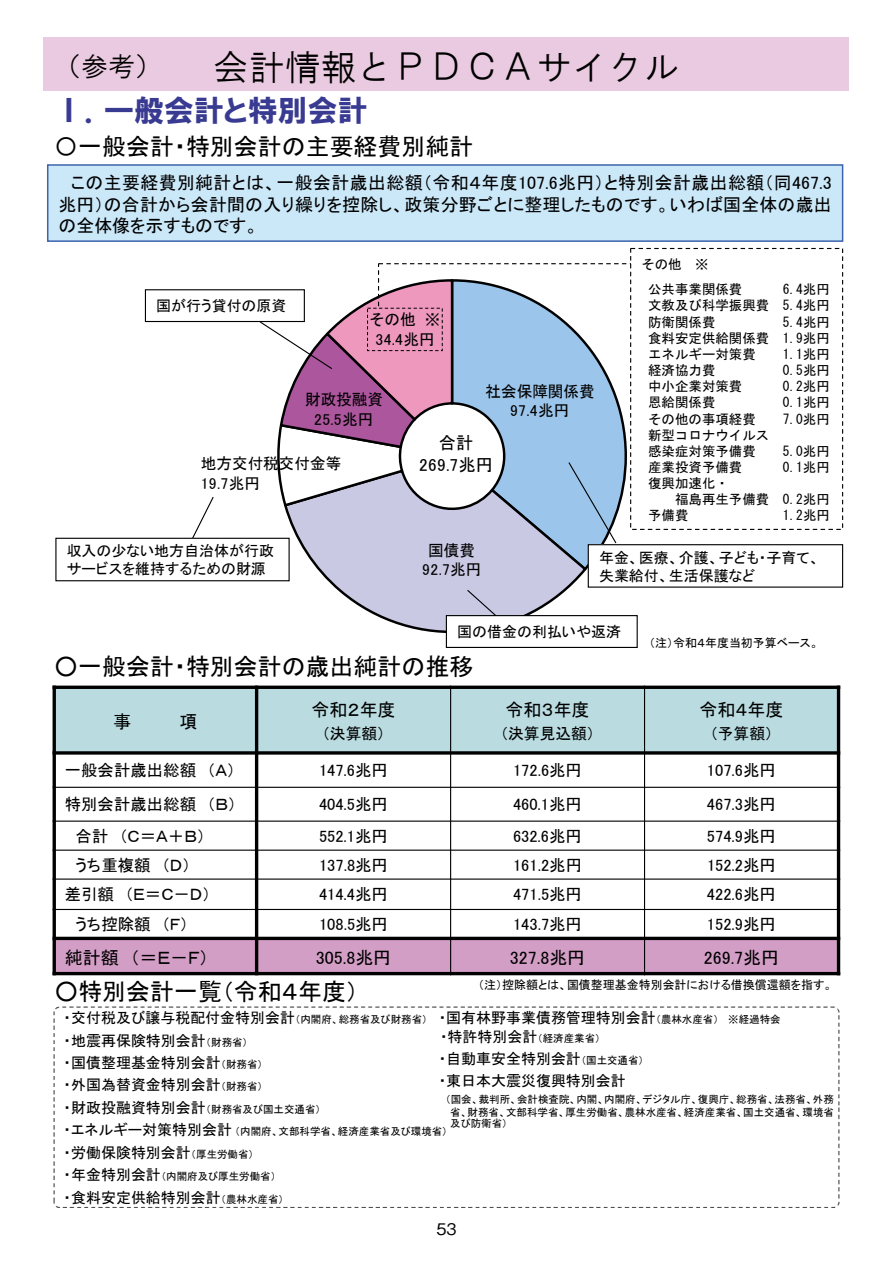
<style>
.page{position:relative;width:893px;height:1263px;background:#fff}
.page>*{position:absolute;margin:0;border:0;box-sizing:border-box;transform-origin:0 0}
.t1{font:35.85px "HG Gothic M";color:#000}
.t2{font:30px "HGP Soei Kakugothic UB";color:#393a91}
.t3{font:26.85px "HG Gothic M";color:#000}
.t4{font:24px "MS P Gothic";color:#000}
.t5{font:18px/21.6px "MS P Gothic";color:#000;text-align:justify}
.t6{font:17.55px/22.5px "MS P Gothic";letter-spacing:.025em;color:#000;text-align:center}
.t7{font:16.35px "MS P Gothic";color:#000}
.t8{font:500 15.9px "Gothic BBB Pr 6 N";color:#000}
.t9{font:15.75px/19px "MS P Gothic";color:#000;text-align:center}
.t10{font:15px/22.5px "MS P Gothic";color:#000}
.t11{font:13.5px/16.2px "MS Gothic";color:#000}
.t12{font:12px "MS P Gothic";color:#000}
.t13{font:10.5px/12.8px "MS P Gothic";color:#000;text-align:center}
.s1{font-size:10.5px}
.s2{font-size:15px}
.s3{font-family:"MS Gothic";font-size:10.5px}
</style>
<div class="page">
<img style="left:54px;top:1007px;width:786px;height:200px">
<div style="left:48px;top:165px;width:795px;height:76px;background:#cbe8f9"></div>
<div style="left:47px;top:164px;width:796px;height:78px;border:1px solid #3d63ae"></div>
<svg style="left:282px;top:544px;width:306px;height:104px"></svg>
<svg style="left:190px;top:497px;width:25px;height:41px"></svg>
<svg style="left:466px;top:589px;width:35px;height:26px"></svg>
<svg style="left:259px;top:263px;width:371px;height:281px"></svg>
<div style="left:56px;top:538px;width:233px;height:43px;background:#fff"></div>
<div style="left:55px;top:538px;width:235px;height:43px;border:1px solid #000"></div>
<div style="left:446px;top:616px;width:191px;height:31px;background:#fff"></div>
<div style="left:446px;top:615px;width:192px;height:33px;border:1px solid #000"></div>
<div style="left:588px;top:544px;width:255px;height:44px;border:1px solid #000"></div>
<div style="left:54px;top:687px;width:784px;height:66px;background:#badce1"></div>
<div style="left:54px;top:938px;width:784px;height:35px;background:#d39ec6"></div>
<hr style="left:255px;top:686px;width:3px;height:289px;background:#000">
<hr style="left:450px;top:686px;width:1px;height:289px;background:#000">
<hr style="left:644px;top:686px;width:1px;height:289px;background:#000">
<svg style="left:56px;top:751px;width:781px;height:4px;background:#232525"></svg>
<hr style="left:53px;top:787px;width:787px;height:1px;background:#000">
<hr style="left:53px;top:820px;width:787px;height:2px;background:#000">
<hr style="left:53px;top:849px;width:787px;height:2px;background:#000">
<hr style="left:53px;top:878px;width:787px;height:2px;background:#000">
<hr style="left:53px;top:909px;width:787px;height:1px;background:#000">
<hr style="left:53px;top:937px;width:787px;height:3px;background:#000">
<hr style="left:53px;top:686px;width:3px;height:289px;background:#000">
<hr style="left:837px;top:686px;width:3px;height:289px;background:#000">
<hr style="left:53px;top:686px;width:787px;height:3px;background:#000">
<hr style="left:53px;top:972px;width:787px;height:3px;background:#000">
<div style="left:630px;top:248px;width:213px;height:282px;border:1px dashed #000"></div>
<div style="left:145px;top:289px;width:160px;height:33px;border:1px solid #000"></div>
<div style="left:44px;top:38px;width:805px;height:53px;background:#eacae0"></div>
<h3 class="t3" style="left:54px;top:53px;width:109px">（参考）</h3>
<h1 class="t1" style="left:213px;top:49px;width:468px">会計情報とＰＤＣＡサイクル</h1>
<h2 class="t2" style="left:54px;top:95px;width:315px">Ⅰ．一般会計と特別会計</h2>
<h3 class="t4" style="left:54px;top:135px;width:420px">〇一般会計・特別会計の主要経費別純計</h3>
<p class="t5" style="left:58px;top:172px;width:775px;text-indent:12px">この主要経費別純計とは、一般会計歳出総額（令和４年度107.6兆円）と特別会計歳出総額（同467.3兆円）の合計から会計間の入り繰りを控除し、政策分野ごとに整理したものです。いわば国全体の歳出の全体像を示すものです。</p>
<p class="t10" style="left:156px;top:295px;width:132px">国が行う貸付の原資</p>
<p class="t9" style="left:370px;top:310px;width:72px;line-height:20px">その他 ※<br>34.4兆円</p>
<p class="t9" style="left:305px;top:390px;width:80px">財政投融資<br>25.5兆円</p>
<p class="t9" style="left:485px;top:381px;width:111px">社会保障関係費<br>97.4兆円</p>
<p class="t9" style="left:201px;top:453px;width:142px;line-height:20.1px;text-align:left">地方交付税交付金等<br>19.7兆円</p>
<p class="t6" style="left:419px;top:431px;width:75px">合計<br>269.7兆円</p>
<p class="t11" style="left:648px;top:252px;width:96px;line-height:25.2px;text-indent:-7px">その他 ※<br>公共事業関係費</p>
<p class="t11" style="left:648px;top:281px;width:183px;text-align:justify;text-indent:135px">6.4兆円文教及び科学振興費 5.4兆円防衛関係費</p>
<p class="t11" style="left:648px;top:314px;width:183px;text-align:justify;text-indent:135px">5.4兆円食料安定供給関係費 1.9兆円エネルギー対策費</p>
<p class="t11" style="left:783px;top:346px;width:49px">1.1兆円</p>
<p class="t11" style="left:648px;top:362px;width:69px">経済協力費</p>
<p class="t11" style="left:783px;top:362px;width:49px">0.5兆円</p>
<p class="t11" style="left:648px;top:378px;width:96px">中小企業対策費</p>
<p class="t11" style="left:783px;top:378px;width:49px">0.2兆円</p>
<p class="t11" style="left:648px;top:394px;width:69px">恩給関係費</p>
<p class="t11" style="left:783px;top:394px;width:49px">0.1兆円</p>
<p class="t11" style="left:648px;top:410px;width:109px">その他の事項経費</p>
<p class="t11" style="left:783px;top:410px;width:49px">7.0兆円</p>
<p class="t11" style="left:648px;top:427px;width:123px">新型コロナウイルス感染症対策予備費</p>
<p class="t11" style="left:783px;top:443px;width:49px">5.0兆円</p>
<p class="t11" style="left:648px;top:459px;width:96px">産業投資予備費</p>
<p class="t11" style="left:783px;top:459px;width:49px">0.1兆円</p>
<p class="t11" style="left:648px;top:475px;width:82px">復興加速化・</p>
<p class="t11" style="left:675px;top:491px;width:156px">福島再生予備費 0.2兆円</p>
<p class="t11" style="left:648px;top:507px;width:42px">予備費</p>
<p class="t11" style="left:783px;top:507px;width:49px">1.2兆円</p>
<p class="t10" style="left:67px;top:542px;width:209px;line-height:18px">収入の少ない地方自治体が行政サービスを維持するための財源</p>
<p class="t9" style="left:422px;top:541px;width:61px">国債費<br>92.7兆円</p>
<p class="t10" style="left:599px;top:549px;width:222px;line-height:17.2px">年金、医療、介護、子ども・子育て、失業給付、生活保護など</p>
<p class="t10" style="left:457px;top:621px;width:165px">国の借金の利払いや返済</p>
<p class="t12" style="left:649px;top:636px;width:171px">（注）令和４年度当初予算ベース。</p>
<h3 class="t4" style="left:54px;top:654px;width:420px">○一般会計・特別会計の歳出純計の推移</h3>
<p class="t5" style="left:114px;top:710px;width:19px">事</p>
<p class="t5" style="left:179px;top:710px;width:19px">項</p>
<p class="t5" style="left:312px;top:699px;width:86px">令和２年度</p>
<p class="t9" style="left:322px;top:724px;width:64px">（決算額）</p>
<p class="t5" style="left:505px;top:699px;width:86px">令和３年度</p>
<p class="t9" style="left:500px;top:724px;width:96px">（決算見込額）</p>
<p class="t5" style="left:699px;top:699px;width:86px">令和４年度</p>
<p class="t9" style="left:710px;top:724px;width:64px">（予算額）</p>
<p class="t7" style="left:65px;top:762px;width:172px">一般会計歳出総額 （Ａ）</p>
<p class="t7" style="left:319px;top:762px;width:70px">147.6兆円</p>
<p class="t7" style="left:513px;top:762px;width:70px">172.6兆円</p>
<p class="t7" style="left:707px;top:762px;width:70px">107.6兆円</p>
<p class="t7" style="left:65px;top:796px;width:173px">特別会計歳出総額 （Ｂ）</p>
<p class="t7" style="left:319px;top:796px;width:70px">404.5兆円</p>
<p class="t7" style="left:513px;top:796px;width:70px">460.1兆円</p>
<p class="t7" style="left:707px;top:796px;width:70px">467.3兆円</p>
<p class="t7" style="left:76px;top:828px;width:131px">合計 （Ｃ＝Ａ＋Ｂ）</p>
<p class="t7" style="left:319px;top:828px;width:70px">552.1兆円</p>
<p class="t7" style="left:513px;top:828px;width:70px">632.6兆円</p>
<p class="t7" style="left:707px;top:828px;width:70px">574.9兆円</p>
<p class="t7" style="left:76px;top:857px;width:116px">うち重複額 （Ｄ）</p>
<p class="t7" style="left:319px;top:857px;width:70px">137.8兆円</p>
<p class="t7" style="left:513px;top:857px;width:70px">161.2兆円</p>
<p class="t7" style="left:707px;top:857px;width:70px">152.2兆円</p>
<p class="t7" style="left:65px;top:886px;width:147px">差引額 （Ｅ＝Ｃ－Ｄ）</p>
<p class="t7" style="left:319px;top:886px;width:70px">414.4兆円</p>
<p class="t7" style="left:513px;top:886px;width:70px">471.5兆円</p>
<p class="t7" style="left:707px;top:886px;width:70px">422.6兆円</p>
<p class="t7" style="left:76px;top:916px;width:114px">うち控除額 （Ｆ）</p>
<p class="t7" style="left:319px;top:916px;width:70px">108.5兆円</p>
<p class="t7" style="left:513px;top:916px;width:70px">143.7兆円</p>
<p class="t7" style="left:707px;top:916px;width:70px">152.9兆円</p>
<p class="t5" style="left:65px;top:946px;width:145px">純計額 （＝Ｅ－Ｆ）</p>
<p class="t5" style="left:316px;top:946px;width:77px">305.8兆円</p>
<p class="t5" style="left:510px;top:946px;width:77px">327.8兆円</p>
<p class="t5" style="left:704px;top:946px;width:77px">269.7兆円</p>
<p class="t12" style="left:478px;top:979px;width:356px">（注）控除額とは、国債整理基金特別会計における借換償還額を指す。</p>
<h3 class="t4" style="left:54px;top:979px;width:305px">○特別会計一覧（令和４年度）</h3>
<p class="t10" style="left:64px;top:1006px;width:365px">・交付税及び譲与税配付金特別会計<span class="s1">（内閣府、総務省及び財務省）</span>・地震再保険特別会計<span class="s1">（財務省）<br></span>・国債整理基金特別会計<span class="s1">（財務省）<br></span>・外国為替資金特別会計<span class="s1">（財務省）</span></p>
<p class="t13" style="left:64px;top:1098px;width:385px;line-height:22.4px;text-align:left"><span class="s2">・財政投融資特別会計</span>（財務省及び国土交通省）<br><span class="s2">・エネルギー対策特別会計</span>（内閣府、文部科学省、経済産業省及び環境省）</p>
<p class="t10" style="left:64px;top:1141px;width:192px">・労働保険特別会計<span class="s1">（厚生労働省）</span></p>
<p class="t13" style="left:64px;top:1170px;width:214px"><span class="s2">・年金特別会計</span>（内閣府及び厚生労働省）</p>
<p class="t10" style="left:64px;top:1186px;width:222px">・食料安定供給特別会計<span class="s1">（農林水産省）</span></p>
<p class="t10" style="left:439px;top:1008px;width:344px;line-height:18.8px">・国有林野事業債務管理特別会計<span class="s1">（農林水産省）</span> <span class="s3">※</span><span class="s1">経過特会</span>・特許特別会計<span class="s1">（経済産業省）</span></p>
<p class="t10" style="left:439px;top:1048px;width:207px;line-height:21.6px">・自動車安全特別会計<span class="s1">（国土交通省）</span>・東日本大震災復興特別会計</p>
<p class="t13" style="left:446px;top:1093px;width:390px">（国会、裁判所、会計検査院、内閣、内閣府、デジタル庁、復興庁、総務省、法務省、外務省、財務省、文部科学省、厚生労働省、農林水産省、経済産業省、国土交通省、環境省</p>
<p class="t13" style="left:450px;top:1117px;width:59px">及び防衛省）</p>
<p class="t8" style="left:436px;top:1216px;width:22px">53</p>
</div>
